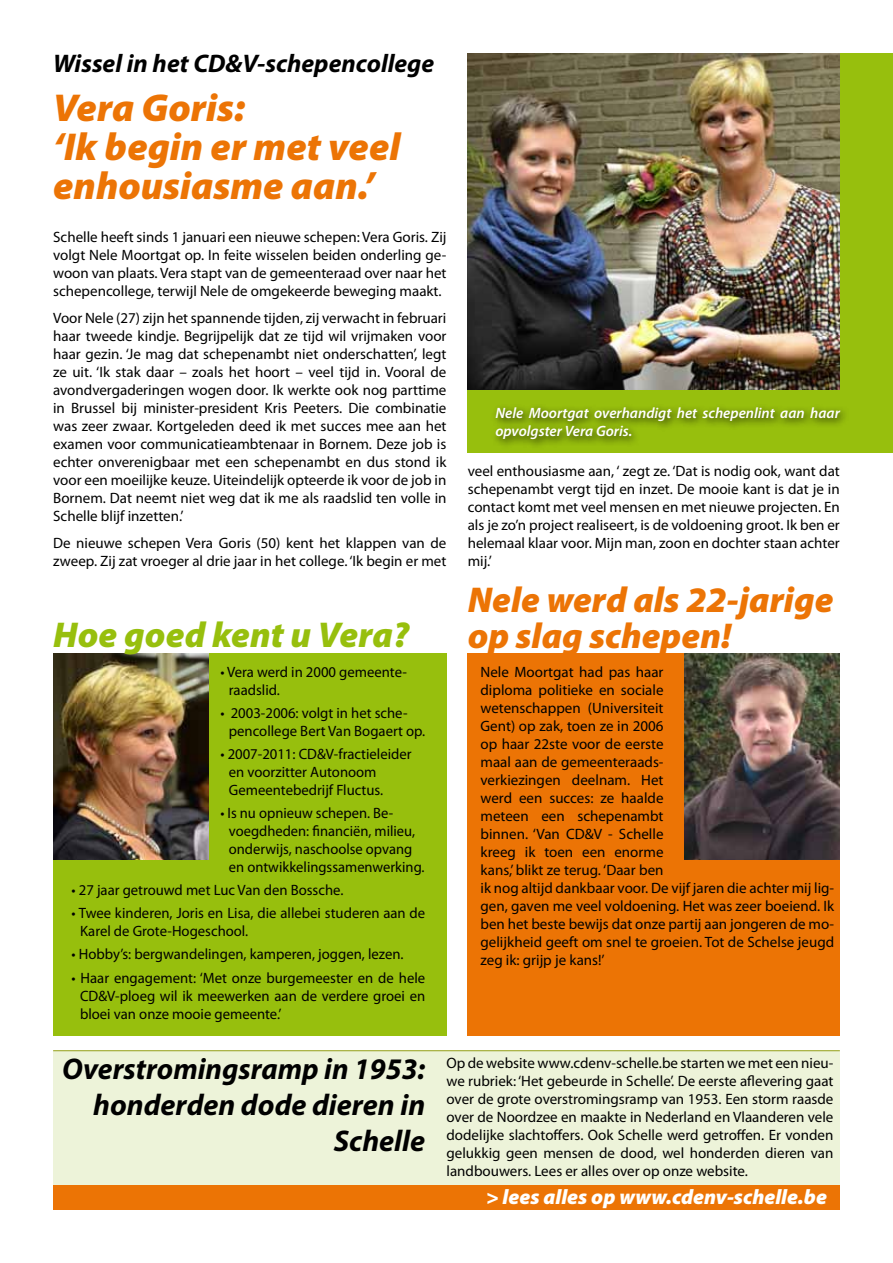
<style>
.page{position:relative;width:893px;height:1263px;background:#fff}
.page>*{position:absolute;margin:0;border:0;box-sizing:border-box;transform-origin:0 0}
.t1{font:italic 900 39px/39px "Myriad Pro";color:#ec7405}
.t2{font:italic 900 36px/36px "Myriad Pro";color:#ec7405}
.t3{font:italic 900 36px "Myriad Pro";color:#97bf0d}
.t4{font:italic 700 30px/36px "Myriad Pro";color:#000;text-align:right}
.t5{font:italic 700 25.5px "Myriad Pro";color:#000}
.t6{font:italic 900 21px "Myriad Pro";color:#fff}
.t7{font:15px/18px "Myriad Pro";color:#000}
.t8{font:italic 600 15px/18px "Myriad Pro";color:#fff}
</style>
<div class="page">
<div style="left:468px;top:53px;width:425px;height:399px;background:#97bf0d"></div>
<div style="left:53px;top:653px;width:393px;height:382px;background:#97bf0d"></div>
<div style="left:53px;top:1050px;width:787px;height:160px;background:#edf3d9"></div>
<div style="left:468px;top:653px;width:372px;height:382px;background:#ec7405"></div>
<img style="left:468px;top:54px;width:372px;height:335px">
<img style="left:53px;top:653px;width:155px;height:206px">
<img style="left:685px;top:653px;width:155px;height:206px">
<div style="left:491px;top:402px;width:359px;height:48px;background:#000;opacity:.75"></div>
<hr style="left:53px;top:1050px;width:787px;height:1px;background:#97a01b">
<div style="left:53px;top:1185px;width:787px;height:25px;background:#ec7405"></div>
<h3 class="t5" style="left:53px;top:47px;width:383px">Wissel in het CD&amp;V-schepencollege</h3>
<h1 class="t1" style="left:53px;top:87px;width:349px">Vera Goris:<br>‘Ik begin er met veel enhousiasme aan.’</h1>
<p class="t7" style="left:53px;top:227px;width:395px;text-align:justify">Schelle heeft sinds 1 januari een nieuwe schepen: Vera Goris. Zij volgt Nele Moortgat op. In feite wisselen beiden onderling ge&shy;woon van plaats. Vera stapt van de gemeenteraad over naar het schepencollege, terwijl Nele de omgekeerde beweging maakt.</p>
<p class="t7" style="left:53px;top:308px;width:395px;text-align:justify">Voor Nele (27) zijn het spannende tijden, zij verwacht in februari haar tweede kindje. Begrijpelijk dat ze tijd wil vrijmaken voor haar gezin. ‘Je mag dat schepenambt niet onderschatten’, legt ze uit. ‘Ik stak daar – zoals het hoort – veel tijd in. Vooral de avondvergaderingen wogen door. Ik werkte ook nog parttime in Brussel bij minister-president Kris Peeters. Die combinatie was zeer zwaar. Kortgeleden deed ik met succes mee aan het examen voor communicatieambtenaar in Bornem. Deze job is echter onverenigbaar met een schepenambt en dus stond ik voor een moeilijke keuze. Uiteindelijk opteerde ik voor de job in Bornem. Dat neemt niet weg dat ik me als raadslid ten volle in Schelle blijf inzetten.’</p>
<p class="t7" style="left:53px;top:533px;width:395px">De nieuwe schepen Vera Goris (50) kent het klappen van de zweep. Zij zat vroeger al drie jaar in het college. ‘Ik begin er met</p>
<h2 class="t3" style="left:53px;top:611px;width:358px">Hoe goed kent u Vera?</h2>
<p class="t7" style="left:229px;top:662px;width:180px;text-indent:-9px">• Vera werd in 2000 gemeente&shy;raadslid.</p>
<p class="t7" style="left:229px;top:704px;width:198px;text-indent:-9px">• 2003-2006: volgt in het sche&shy;pencollege Bert Van Bogaert op.</p>
<p class="t7" style="left:229px;top:745px;width:184px;text-indent:-8px">• 2007-2011: CD&amp;V-fractieleider en voorzitter Autonoom<br>Gemeentebedrijf Fluctus.</p>
<p class="t7" style="left:229px;top:804px;width:197px;text-indent:-9px">• Is nu opnieuw schepen. Be&shy;voegdheden: financiën, milieu, onderwijs, naschoolse opvang en ontwikkelingssamenwerking.</p>
<p class="t7" style="left:72px;top:881px;width:273px">• 27 jaar getrouwd met Luc Van den Bossche.</p>
<p class="t7" style="left:80px;top:904px;width:347px;text-indent:-8px">• Twee kinderen, Joris en Lisa, die allebei studeren aan de<br>Karel de Grote-Hogeschool.</p>
<p class="t7" style="left:72px;top:945px;width:334px">• Hobby’s: bergwandelingen, kamperen, joggen, lezen.</p>
<p class="t7" style="left:80px;top:968px;width:347px;text-align:justify;text-indent:-8px">• Haar engagement: ‘Met onze burgemeester en de hele CD&amp;V-ploeg wil ik meewerken aan de verdere groei en bloei van onze mooie gemeente.’</p>
<p class="t8" style="left:495px;top:404px;width:346px">Nele Moortgat overhandigt het schepenlint aan haar opvolgster Vera Goris.</p>
<p class="t7" style="left:468px;top:461px;width:374px;text-align:justify">veel enthousiasme aan, ‘ zegt ze. ‘Dat is nodig ook, want dat schepenambt vergt tijd en inzet. De mooie kant is dat je in contact komt met veel mensen en met nieuwe projecten. En als je zo’n project realiseert, is de voldoening groot. Ik ben er helemaal klaar voor. Mijn man, zoon en dochter staan achter mij.’</p>
<h2 class="t2" style="left:468px;top:580px;width:367px">Nele werd als 22-jarige op slag schepen!</h2>
<p class="t7" style="left:480px;top:662px;width:355px">Nele Moortgat had pas haar<br>diploma politieke en sociale<br>wetenschappen (Universiteit<br>Gent) op zak, toen ze in 2006<br>op haar 22ste voor de eerste<br>maal aan de gemeenteraads-<br>verkiezingen deelnam. Het<br>werd een succes: ze haalde<br>meteen een schepenambt<br>binnen. ‘Van CD&amp;V - Schelle<br>kreeg ik toen een enorme<br>kans,’ blikt ze terug. ‘Daar ben<br>ik nog altijd dankbaar voor. De vijf jaren die achter mij lig&shy;gen, gaven me veel voldoening. Het was zeer boeiend. Ik ben het beste bewijs dat onze partij aan jongeren de mo&shy;gelijkheid geeft om snel te groeien. Tot de Schelse jeugd zeg ik: grijp je kans!’</p>
<h3 class="t4" style="left:62px;top:1050px;width:364px">Overstromingsramp in 1953: honderden dode dieren in<br>Schelle</h3>
<p class="t7" style="left:446px;top:1054px;width:388px;text-align:justify">Op de website www.cdenv-schelle.be starten we met een nieu&shy;we rubriek: ‘Het gebeurde in Schelle’. De eerste aflevering gaat over de grote overstromingsramp van 1953. Een storm raasde over de Noordzee en maakte in Nederland en Vlaanderen vele dodelijke slachtoffers. Ook Schelle werd getroffen. Er vonden gelukkig geen mensen de dood, wel honderden dieren van landbouwers. Lees er alles over op onze website.</p>
<h3 class="t6" style="left:486px;top:1183px;width:342px">&gt; lees alles op www.cdenv-schelle.be</h3>
</div>
